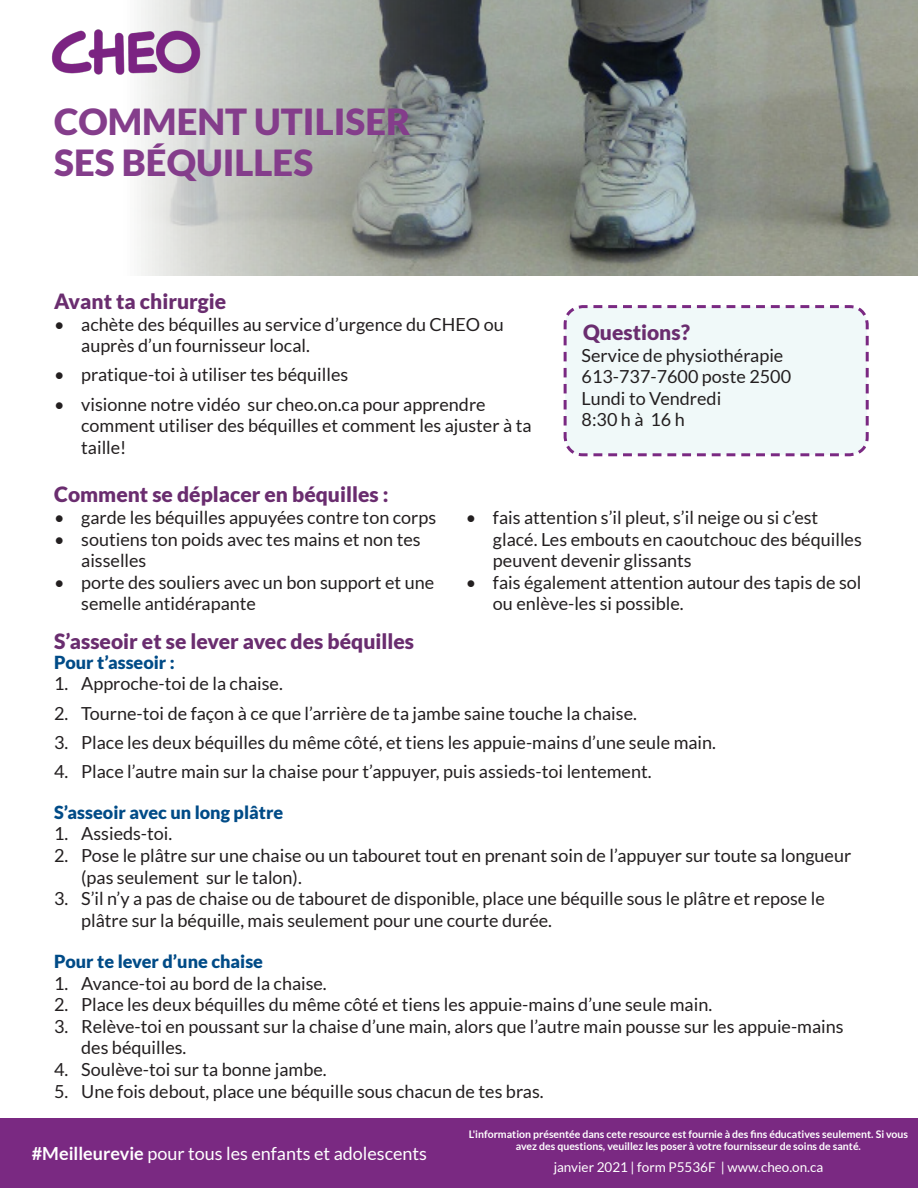
<style>
.page{position:relative;width:918px;height:1188px;background:#fff}
.page>*{position:absolute;margin:0;border:0;box-sizing:border-box;transform-origin:0 0}
.t1{font:900 36px/40.5px "Lato";color:#843d8b}
.t2{font:900 21px "Lato";color:#6a2d6f}
.t3{font:18px/21.6px "Lato";color:#231f20}
.t4{font:900 18px "Lato";color:#004b87}
.t5{font:18px "Lato";color:#fff}
.t6{font:13.5px "Lato";color:#fff}
.t7{font:700 10.5px/12px "Lato";color:#fff;text-align:center}
.s1{font-weight:700}
</style>
<div class="page">
<img style="left:138px;top:0;width:780px;height:276px">
<div style="left:0;top:1119px;width:918px;height:69px;background:#7a2982"></div>
<img style="left:51px;top:25px;width:155px;height:53px">
<div style="left:563px;top:305px;width:306px;height:152px;background:#f0f9f9"></div>
<h1 class="t1" style="left:54px;top:101px;width:358px">COMMENT UTILISER<br>SES BÉQUILLES</h1>
<h3 class="t2" style="left:54px;top:289px;width:174px">Avant ta chirurgie</h3>
<p class="t3" style="left:81px;top:313px;width:424px;text-indent:-27px">• achète des béquilles au service d’urgence du CHEO ou auprès d’un fournisseur local.</p>
<p class="t3" style="left:54px;top:364px;width:296px">• pratique-toi à utiliser tes béquilles</p>
<p class="t3" style="left:81px;top:393px;width:452px;text-indent:-27px">• visionne notre vidéo sur cheo.on.ca pour apprendre comment utiliser des béquilles et comment les ajuster à ta</p>
<p class="t2" style="left:583px;top:320px;width:108px">Questions?</p>
<p class="t3" style="left:582px;top:344px;width:211px">Service de physiothérapie<br>613-737-7600 poste 2500<br>Lundi to Vendredi<br>8:30 h à 16 h</p>
<p class="t3" style="left:81px;top:436px;width:47px">taille!</p>
<h3 class="t2" style="left:54px;top:482px;width:336px">Comment se déplacer en béquilles :</h3>
<p class="t3" style="left:54px;top:507px;width:384px">• garde les béquilles appuyées contre ton corps</p>
<p class="t3" style="left:81px;top:528px;width:341px;text-indent:-27px">• soutiens ton poids avec tes mains et non tes aisselles</p>
<p class="t3" style="left:81px;top:571px;width:354px;text-indent:-27px">• porte des souliers avec un bon support et une semelle antidérapante</p>
<h3 class="t2" style="left:54px;top:629px;width:361px">S’asseoir et se lever avec des béquilles</h3>
<p class="t4" style="left:54px;top:652px;width:122px">Pour t’asseoir :</p>
<p class="t3" style="left:54px;top:673px;width:230px">1. Approche-toi de la chaise.</p>
<p class="t3" style="left:493px;top:507px;width:370px;text-indent:-27px">• fais attention s’il pleut, s’il neige ou si c’est glacé. Les embouts en caoutchouc des béquilles peuvent devenir glissants</p>
<p class="t3" style="left:493px;top:571px;width:370px;text-indent:-27px">• fais également attention autour des tapis de sol ou enlève-les si possible.</p>
<p class="t3" style="left:54px;top:702px;width:584px">2. Tourne-toi de façon à ce que l’arrière de ta jambe saine touche la chaise.</p>
<p class="t3" style="left:54px;top:731px;width:663px">3. Place les deux béquilles du même côté, et tiens les appuie-mains d’une seule main.</p>
<p class="t3" style="left:54px;top:760px;width:599px">4. Place l’autre main sur la chaise pour t’appuyer, puis assieds-toi lentement.</p>
<p class="t4" style="left:54px;top:802px;width:231px">S’asseoir avec un long plâtre</p>
<p class="t3" style="left:54px;top:823px;width:120px">1. Assieds-toi.</p>
<p class="t3" style="left:81px;top:845px;width:772px;text-indent:-27px">2. Pose le plâtre sur une chaise ou un tabouret tout en prenant soin de l’appuyer sur toute sa longueur (pas seulement sur le talon).</p>
<p class="t3" style="left:81px;top:888px;width:745px;text-indent:-27px">3. S’il n’y a pas de chaise ou de tabouret de disponible, place une béquille sous le plâtre et repose le plâtre sur la béquille, mais seulement pour une courte durée.</p>
<p class="t4" style="left:54px;top:951px;width:210px">Pour te lever d’une chaise</p>
<p class="t3" style="left:54px;top:972px;width:274px">1. Avance-toi au bord de la chaise.</p>
<p class="t3" style="left:54px;top:994px;width:659px">2. Place les deux béquilles du même côté et tiens les appuie-mains d’une seule main.</p>
<p class="t3" style="left:81px;top:1015px;width:764px;text-indent:-27px">3. Relève-toi en poussant sur la chaise d’une main, alors que l’autre main pousse sur les appuie-mains des béquilles.</p>
<p class="t3" style="left:54px;top:1059px;width:274px">4. Soulève-toi sur ta bonne jambe.</p>
<p class="t3" style="left:54px;top:1080px;width:491px">5. Une fois debout, place une béquille sous chacun de tes bras.</p>
<p class="t5" style="left:32px;top:1143px;width:397px"><span class="s1">#Meilleurevie</span> pour tous les enfants et adolescents</p>
<p class="t7" style="left:469px;top:1128px;width:441px">L'information présentée dans cete resource est fournie à des fins éducatives seulement. Si vous avez des questions, veuillez les poser à votre fournisseur de soins de santé.</p>
<p class="t6" style="left:554px;top:1160px;width:271px">janvier 2021 | form P5536F | www.cheo.on.ca</p>
</div>
